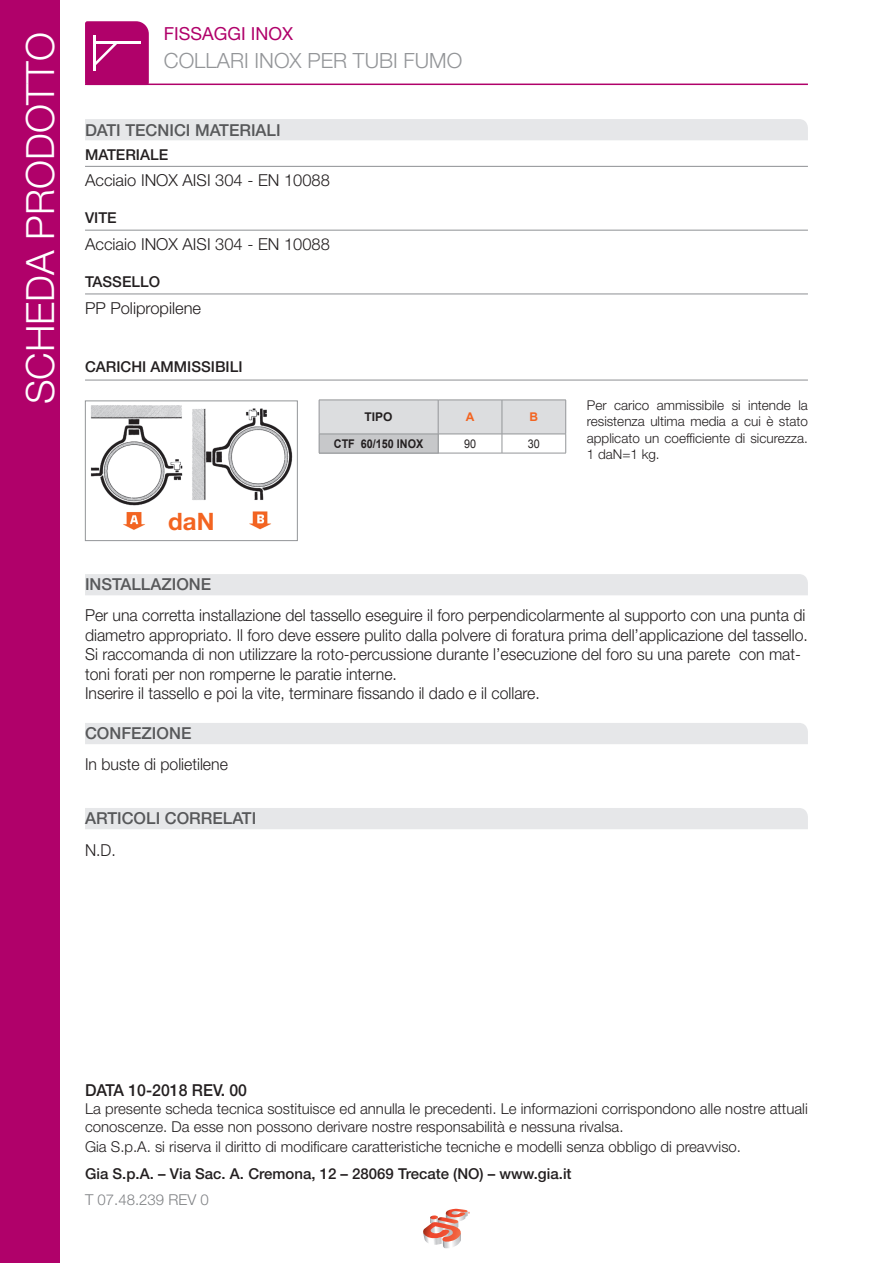
<style>
.page{position:relative;width:893px;height:1263px;background:#fff}
.page>*{position:absolute;margin:0;border:0;box-sizing:border-box;transform-origin:0 0}
.t1{font:300 39px "Helvetica Neue LT Std";color:#fff}
.t2{font:700 24px "Helvetica Neue LT Std";color:#f36421}
.t3{font:300 21px "Helvetica Neue LT Std";color:#939598}
.t4{font:18px "Helvetica Neue LT Std";color:#b0016a}
.t5{font:300 16.5px/19.5px "Helvetica Neue LT Std";color:#231f20;scale:.96 1}
.t6{font:300 16.5px "Helvetica Neue LT Std";color:#231f20}
.t7{font:500 16.5px "Helvetica Neue LT Std";color:#57585a}
.t8{font:500 16.5px "Helvetica Neue LT Std";color:#231f20;scale:.96 1}
.t9{font:300 15px/18px "Helvetica Neue LT Std";color:#231f20}
.t10{font:500 15px "Helvetica Neue LT Std";color:#231f20}
.t11{font:300 15px "Helvetica Neue LT Std";color:#808285}
.t12{font:300 13.5px/16.2px "Helvetica Neue LT Std";color:#231f20;text-align:justify}
.t13{font:700 12px "Arial";color:#231f20;scale:.9 1}
.t14{font:700 12px "Arial";color:#231f20}
.t15{font:12px "Arial";color:#231f20;scale:.9 1}
.t16{font:700 12px "Arial";color:#f36421}
</style>
<div class="page">
<hr style="left:85px;top:84px;width:723px;height:1px;background:#b0016a">
<svg style="left:85px;top:21px;width:64px;height:63px;background:#b20a6f"></svg>
<hr style="left:96px;top:41px;width:45px;height:3px;background:#fff">
<hr style="left:93px;top:36px;width:3px;height:35px;background:#fff">
<div style="left:0;top:0;width:60px;height:1263px;background:#b0016a"></div>
<svg style="left:423px;top:1209px;width:47px;height:39px"></svg>
<img style="left:91px;top:405px;width:201px;height:125px">
<div style="left:85px;top:401px;width:213px;height:140px;border:1px solid #939598"></div>
<hr style="left:319px;top:453px;width:119px;height:1px;background:#939598">
<hr style="left:438px;top:453px;width:64px;height:1px;background:#939598">
<hr style="left:502px;top:453px;width:64px;height:1px;background:#939598">
<svg style="left:319px;top:400px;width:247px;height:53px"></svg>
<hr style="left:85px;top:379px;width:723px;height:2px;background:#939598">
<div style="left:85px;top:723px;width:723px;height:21px;background:#e6e7e9"></div>
<div style="left:85px;top:808px;width:723px;height:21px;background:#e6e7e9"></div>
<hr style="left:85px;top:166px;width:723px;height:1px;background:#939598">
<hr style="left:85px;top:230px;width:723px;height:1px;background:#939598">
<hr style="left:85px;top:293px;width:723px;height:1px;background:#939598">
<div style="left:85px;top:119px;width:723px;height:21px;background:#e6e7e9"></div>
<div style="left:85px;top:574px;width:723px;height:21px;background:#e6e7e9"></div>
<h1 class="t1" style="left:16px;top:404px;width:374px;rotate:-90deg">SCHEDA PRODOTTO</h1>
<p class="t4" style="left:164px;top:23px;width:131px">FISSAGGI INOX</p>
<p class="t3" style="left:164px;top:48px;width:300px">COLLARI INOX PER TUBI FUMO</p>
<p class="t7" style="left:85px;top:120px;width:197px">DATI TECNICI MATERIALI</p>
<p class="t10" style="left:85px;top:145px;width:85px">MATERIALE</p>
<p class="t6" style="left:85px;top:170px;width:246px">Acciaio INOX AISI 304 - EN 10088</p>
<p class="t10" style="left:85px;top:209px;width:33px">VITE</p>
<p class="t6" style="left:85px;top:234px;width:246px">Acciaio INOX AISI 304 - EN 10088</p>
<p class="t10" style="left:85px;top:273px;width:77px">TASSELLO</p>
<p class="t6" style="left:85px;top:298px;width:118px">PP Polipropilene</p>
<p class="t10" style="left:85px;top:358px;width:159px">CARICHI AMMISSIBILI</p>
<p class="t2" style="left:168px;top:506px;width:48px">daN</p>
<p class="t14" style="left:365px;top:409px;width:30px">TIPO</p>
<p class="t16" style="left:466px;top:409px;width:10px">A</p>
<p class="t16" style="left:529px;top:409px;width:10px">B</p>
<p class="t13" style="left:334px;top:436px;width:101px">CTF 60/150 INOX</p>
<p class="t15" style="left:464px;top:436px;width:15px">90</p>
<p class="t15" style="left:528px;top:436px;width:15px">30</p>
<p class="t12" style="left:587px;top:397px;width:223px">Per carico ammissibile si intende la resistenza ultima media a cui è stato applicato un coefficiente di sicurezza.<br>1 daN=1 kg.</p>
<p class="t7" style="left:85px;top:574px;width:128px">INSTALLAZIONE</p>
<p class="t5" style="left:85px;top:605px;width:754px">Per una corretta installazione del tassello eseguire il foro perpendicolarmente al supporto con una punta di diametro appropriato. Il foro deve essere pulito dalla polvere di foratura prima dell’applicazione del tassello.</p>
<p class="t5" style="left:85px;top:644px;width:747px">Si raccomanda di non utilizzare la roto-percussione durante l’esecuzione del foro su una parete con mat&shy;toni forati per non romperne le paratie interne.</p>
<p class="t5" style="left:85px;top:683px;width:475px">Inserire il tassello e poi la vite, terminare fissando il dado e il collare.</p>
<p class="t7" style="left:85px;top:723px;width:108px">CONFEZIONE</p>
<p class="t5" style="left:85px;top:754px;width:150px">In buste di polietilene</p>
<p class="t7" style="left:85px;top:808px;width:173px">ARTICOLI CORRELATI</p>
<p class="t5" style="left:85px;top:840px;width:34px">N.D.</p>
<p class="t8" style="left:85px;top:1080px;width:170px">DATA 10-2018 REV. 00</p>
<p class="t9" style="left:85px;top:1099px;width:724px">La presente scheda tecnica sostituisce ed annulla le precedenti. Le informazioni corrispondono alle nostre attuali conoscenze. Da esse non possono derivare nostre responsabilità e nessuna rivalsa.</p>
<p class="t9" style="left:85px;top:1137px;width:658px">Gia S.p.A. si riserva il diritto di modificare caratteristiche tecniche e modelli senza obbligo di preavviso.</p>
<p class="t10" style="left:85px;top:1165px;width:488px">Gia S.p.A. – Via Sac. A. Cremona, 12 – 28069 Trecate (NO) – www.gia.it</p>
<p class="t11" style="left:85px;top:1191px;width:125px">T 07.48.239 REV 0</p>
</div>
